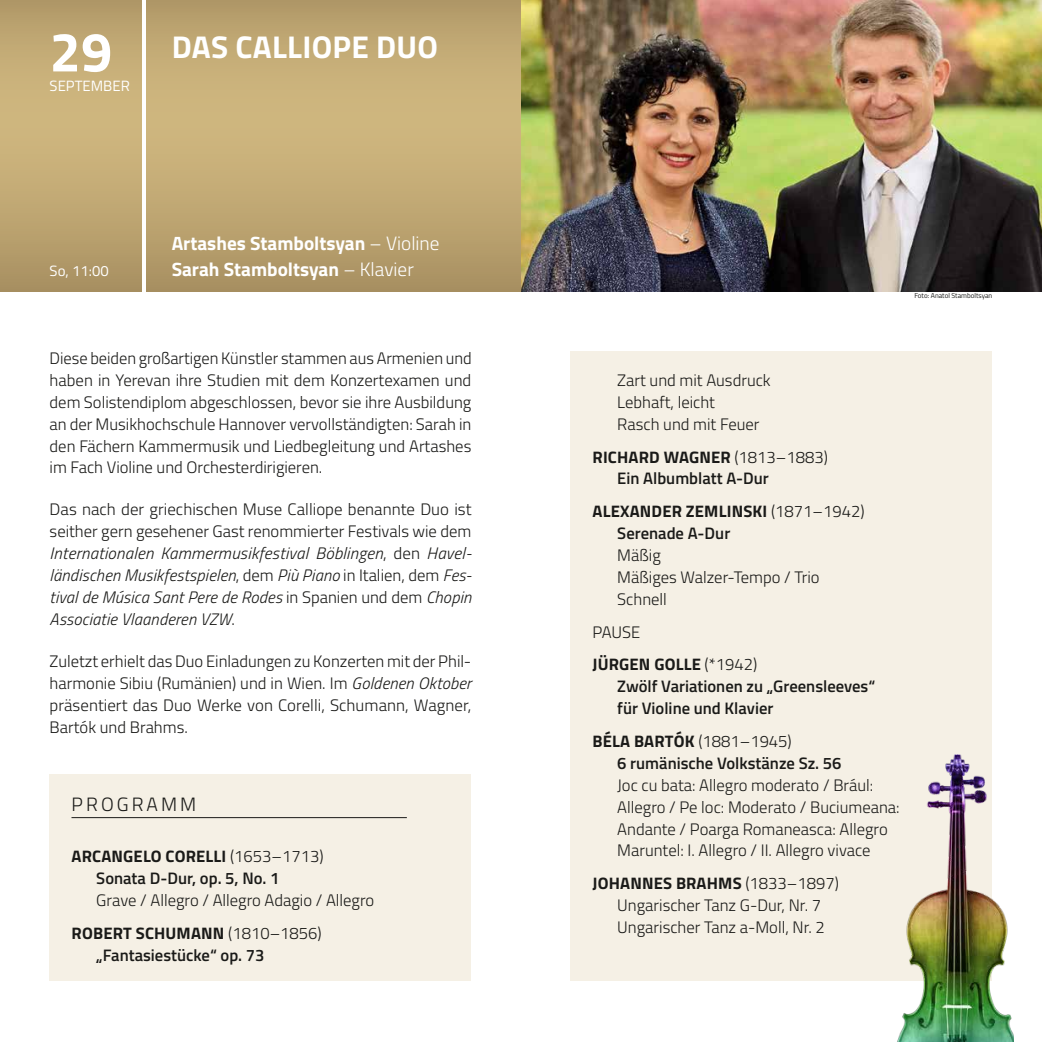
<style>
.page{position:relative;width:1042px;height:1042px;background:#fff}
.page>*{position:absolute;margin:0;border:0;box-sizing:border-box;transform-origin:0 0}
.t1{font:700 55.48px "Titillium";color:#fff}
.t2{font:700 31.5px "Titillium";letter-spacing:.01em;color:#fff}
.t3{font:700 19.25px/26.2px "Titillium";color:#fff}
.t4{font:300 19.25px "Titillium";letter-spacing:.16em;color:#1a1a18}
.t5{font:300 16.62px/21.9px "Titillium";color:#1a1a18}
.t6{font:italic 300 16.62px/21.9px "Titillium";letter-spacing:.01em;color:#1a1a18;text-align:justify}
.t7{font:600 16.62px/21.9px "Titillium";color:#1a1a18}
.t8{font:700 16.62px/21.9px "Titillium";letter-spacing:.01em;color:#1a1a18}
.t9{font:14.88px "Titillium";color:#fff}
.t10{font:7px "Titillium";color:#1a1a18}
.s1{font-weight:300}
.s2{font-style:normal}
.s3{font-style:italic}
.s4{font-weight:700}
.s5{font-weight:600}
</style>
<div class="page">
<svg style="left:0;top:0;width:142px;height:291px;background:#c0a873"></svg>
<img style="left:521px;top:0;width:521px;height:291px">
<svg style="left:147px;top:0;width:374px;height:291px;background:#c0a873"></svg>
<div style="left:570px;top:351px;width:422px;height:629px;background:#f5f0e5"></div>
<div style="left:50px;top:774px;width:421px;height:206px;background:#f5f0e5"></div>
<hr style="left:71px;top:817px;width:336px;height:1px;background:#1a1a18">
<img style="left:868px;top:754px;width:146px;height:288px">
<h1 class="t1" style="left:50px;top:10px;width:64px">29</h1>
<p class="t9" style="left:50px;top:75px;width:82px">SEPTEMBER</p>
<h2 class="t2" style="left:172px;top:23px;width:268px">DAS CALLIOPE DUO</h2>
<p class="t9" style="left:50px;top:260px;width:61px">So, 11:00</p>
<p class="t3" style="left:172px;top:229px;width:269px">Artashes Stamboltsyan <span class="s1">– Violine<br></span>Sarah Stamboltsyan <span class="s1">– Klavier</span></p>
<p class="t5" style="left:50px;top:346px;width:423px;text-align:justify">Diese beiden großartigen Künstler stammen aus Armenien und haben in Yerevan ihre Studien mit dem Konzertexamen und dem Solistendiplom abgeschlossen, bevor sie ihre Ausbildung an der Musikhochschule Hannover vervollständigten: Sarah in den Fächern Kammermusik und Liedbegleitung und Artashes im Fach Violine und Orchesterdirigieren.</p>
<p class="t6" style="left:50px;top:498px;width:423px"><span class="s2">Das nach der griechischen Muse Calliope benannte Duo ist seither gern gesehener Gast renommierter Festivals wie dem </span>Internationalen Kammermusikfestival Böblingen<span class="s2">, den</span> Havel&shy;ländischen Musikfestspielen<span class="s2">, dem</span> Più Piano <span class="s2">in Italien, dem</span> Fes&shy;tival de Música Sant Pere de Rodes <span class="s2">in Spanien und dem</span> Chopin Associatie Vlaanderen VZW<span class="s2">.</span></p>
<p class="t5" style="left:50px;top:649px;width:423px;text-align:justify">Zuletzt erhielt das Duo Einladungen zu Konzerten mit der Phil&shy;harmonie Sibiu (Rumänien) und in Wien. Im <span class="s3">Goldenen Oktober </span>präsentiert das Duo Werke von Corelli, Schumann, Wagner, Bartók und Brahms.</p>
<p class="t4" style="left:72px;top:790px;width:126px">PROGRAMM</p>
<p class="t7" style="left:96px;top:844px;width:229px;text-indent:-25px"><span class="s4">ARCANGELO CORELLI</span> <span class="s1">(1653–1713)<br></span>Sonata D-Dur, op. 5, No. 1</p>
<p class="t5" style="left:72px;top:883px;width:304px;line-height:32.9px;text-indent:25px">Grave / Allegro / Allegro Adagio / Allegro<br><span class="s4">ROBERT SCHUMANN</span> (1810–1856)</p>
<p class="t7" style="left:96px;top:943px;width:170px">„Fantasiestücke“ op. 73</p>
<p class="t10" style="left:914px;top:290px;width:79px">Foto: Anatol Stamboltsyan</p>
<p class="t5" style="left:617px;top:368px;width:155px">Zart und mit Ausdruck<br>Lebhaft, leicht<br>Rasch und mit Feuer</p>
<p class="t7" style="left:617px;top:445px;width:212px;text-indent:-25px"><span class="s4">RICHARD WAGNER</span> <span class="s1">(1813–1883)<br></span>Ein Albumblatt A-Dur</p>
<p class="t8" style="left:617px;top:499px;width:249px;text-indent:-25px">ALEXANDER ZEMLINSKI <span class="s1">(1871–1942)<br></span><span class="s5">Serenade A-Dur</span></p>
<p class="t5" style="left:617px;top:543px;width:204px">Mäßig<br>Mäßiges Walzer-Tempo / Trio<br>Schnell</p>
<p class="t5" style="left:592px;top:614px;width:166px;line-height:32.9px">PAUSE<br><span class="s4">JÜRGEN GOLLE</span> (*1942)</p>
<p class="t7" style="left:617px;top:675px;width:259px">Zwölf Variationen zu „Greensleeves“ für Violine und Klavier</p>
<p class="t7" style="left:617px;top:729px;width:226px;text-indent:-25px"><span class="s4">BÉLA BARTÓK</span> <span class="s1">(1881–1945)<br></span>6 rumänische Volkstänze Sz. 56</p>
<p class="t5" style="left:617px;top:773px;width:284px">Joc cu bata: Allegro moderato / Brául:<br>Allegro / Pe loc: Moderato / Buciumeana:<br>Andante / Poarga Romaneasca: Allegro Maruntel: I. Allegro / II. Allegro vivace</p>
<p class="t5" style="left:617px;top:871px;width:223px;text-indent:-25px"><span class="s4">JOHANNES BRAHMS</span> (1833–1897)<br>Ungarischer Tanz G-Dur, Nr. 7<br>Ungarischer Tanz a-Moll, Nr. 2</p>
</div>
